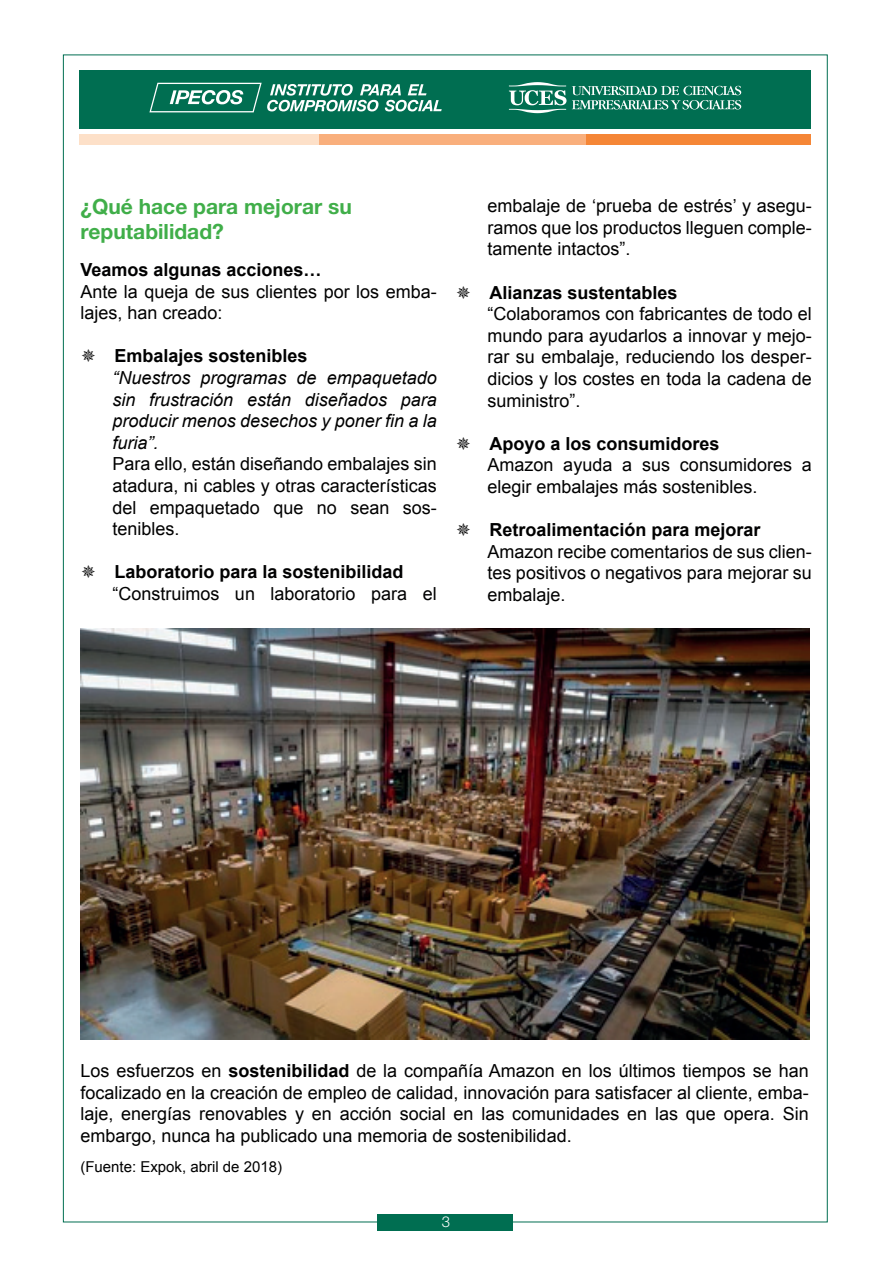
<style>
.page{position:relative;width:893px;height:1263px;background:#fff}
.page>*{position:absolute;margin:0;border:0;box-sizing:border-box;transform-origin:0 0}
.t1{font:700 21px/25.2px "Helvetica Neue LT Std";color:#40ae49}
.t2{font:18px/21.6px "Arial";color:#000001;text-align:justify}
.t3{font:700 18px "Arial";color:#000001}
.t4{font:italic 18px/21.6px "Arial";color:#000001;text-align:justify}
.t5{font:15px "Arial";color:#000001}
.t6{font:300 15px "Helvetica Neue LT Std";color:#fff}
.s1{font-weight:700}
</style>
<div class="page">
<div style="left:80px;top:70px;width:731px;height:58px;background:#006e51"></div>
<div style="left:378px;top:1214px;width:135px;height:17px;background:#006e51"></div>
<svg style="left:509px;top:82px;width:57px;height:31px"></svg>
<svg style="left:572px;top:86px;width:169px;height:24px"></svg>
<svg style="left:149px;top:83px;width:293px;height:29px"></svg>
<div style="left:80px;top:134px;width:731px;height:11px;background:#f58636"></div>
<div style="left:80px;top:134px;width:506px;height:11px;background:#f9af7c"></div>
<div style="left:80px;top:134px;width:239px;height:11px;background:#fde0c8"></div>
<img style="left:80px;top:628px;width:729px;height:411px">
<p class="t1" style="left:80px;top:194px;width:273px">¿Qué hace para mejorar su reputabilidad?</p>
<p class="t3" style="left:80px;top:258px;width:243px">Veamos algunas acciones…</p>
<p class="t2" style="left:80px;top:281px;width:358px">Ante la queja de sus clientes por los emba&shy;lajes, han creado:</p>
<p class="t3" style="left:114px;top:344px;width:195px">Embalajes sostenibles</p>
<p class="t4" style="left:112px;top:367px;width:326px">“Nuestros programas de empaquetado sin frustración están diseñados para producir menos desechos y poner fin a la furia”.</p>
<p class="t2" style="left:112px;top:453px;width:326px">Para ello, están diseñando embalajes sin atadura, ni cables y otras características del empaquetado que no sean sos&shy;tenibles.</p>
<p class="t3" style="left:114px;top:560px;width:291px">Laboratorio para la sostenibilidad</p>
<p class="t2" style="left:112px;top:583px;width:326px">“Construimos un laboratorio para el</p>
<p class="t2" style="left:487px;top:195px;width:326px">embalaje de ‘prueba de estrés’ y asegu&shy;ramos que los productos lleguen comple&shy;tamente intactos”.</p>
<p class="t3" style="left:489px;top:280px;width:190px">Alianzas sustentables</p>
<p class="t2" style="left:487px;top:303px;width:326px">“Colaboramos con fabricantes de todo el mundo para ayudarlos a innovar y mejo&shy;rar su embalaje, reduciendo los desper&shy;dicios y los costes en toda la cadena de suministro”.</p>
<p class="t3" style="left:489px;top:431px;width:232px">Apoyo a los consumidores</p>
<p class="t2" style="left:487px;top:454px;width:326px">Amazon ayuda a sus consumidores a elegir embalajes más sostenibles.</p>
<p class="t3" style="left:489px;top:518px;width:273px">Retroalimentación para mejorar</p>
<p class="t2" style="left:487px;top:541px;width:326px">Amazon recibe comentarios de sus clien&shy;tes positivos o negativos para mejorar su embalaje.</p>
<p class="t2" style="left:80px;top:1060px;width:730px">Los esfuerzos en <span class="s1">sostenibilidad</span> de la compañía Amazon en los últimos tiempos se han focalizado en la creación de empleo de calidad, innovación para satisfacer al cliente, emba&shy;laje, energías renovables y en acción social en las comunidades en las que opera. Sin embargo, nunca ha publicado una memoria de sostenibilidad.</p>
<p class="t5" style="left:80px;top:1156px;width:203px">(Fuente: Expok, abril de 2018)</p>
<p class="t6" style="left:442px;top:1213px;width:10px">3</p>
</div>
